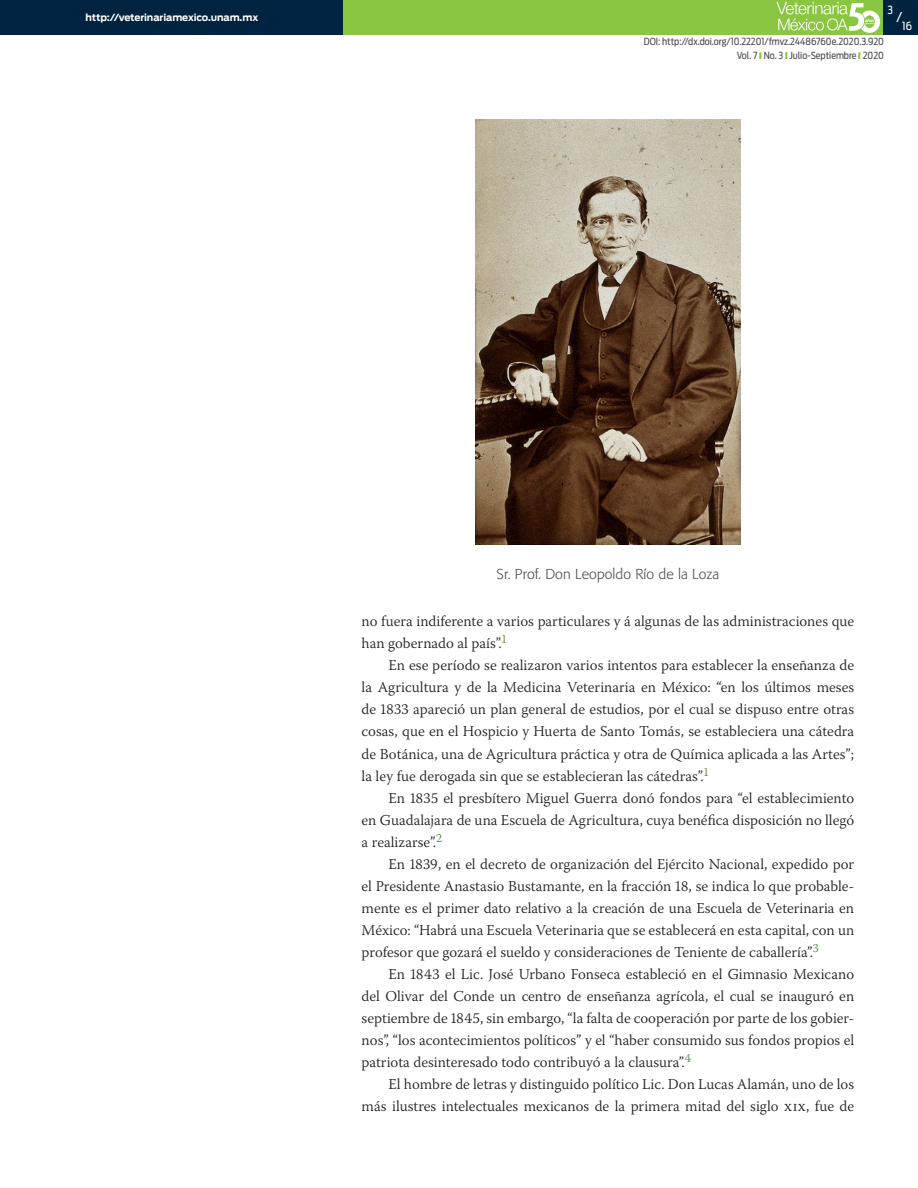
<style>
.page{position:relative;width:918px;height:1188px;background:#fff}
.page>*{position:absolute;margin:0;border:0;box-sizing:border-box;transform-origin:0 0}
._04_texto_2a{font:300 15px/22px "Warnock Pro";color:#231f20;text-align:justify}
._07_figura_pie_2a{font:300 14.25px "Formata";letter-spacing:.005em;color:#4b4c4d}
.t1{font:13.5px "Antenna Cond";color:#fff}
.t2{font:11.25px "Antenna Cond";color:#fff}
.t3{font:9.75px/13.8px "Antenna Cond";color:#4b4c4d;text-align:right}
.t4{font:700 9.75px "Antenna";letter-spacing:-.01em;color:#fff}
.t5{font:700 2.4px "Nexus Sans Pro";color:#fff}
</style>
<div class="page">
<div style="left:275px;top:0;width:612px;height:34px;background:#8bc642"></div>
<div style="left:0;top:0;width:344px;height:34px;background:#002340"></div>
<div style="left:884px;top:0;width:34px;height:34px;background:#002340"></div>
<svg style="left:776px;top:2px;width:104px;height:31px"></svg>
<img style="left:475px;top:119px;width:265px;height:425px">
<p class="t4" style="left:85px;top:12px;width:174px">http://veterinariamexico.unam.mx</p>
<p class="t5" style="left:865px;top:21px;width:11px">1970-2020</p>
<p class="t2" style="left:888px;top:3px;width:7px">3</p>
<p class="t1" style="left:897px;top:9px;width:7px">/</p>
<p class="t2" style="left:902px;top:19px;width:11px">16</p>
<p class="t3" style="left:644px;top:35px;width:242px">DOI: http://dx.doi.org/10.22201/fmvz.24486760e.2020.3.920<br>Vol. 7 No. 3 Julio-Septiembre 2020</p>
<p class="_07_figura_pie_2a" style="left:497px;top:566px;width:224px">Sr. Prof. Don Leopoldo Río de la Loza</p>
<p class="_04_texto_2a" style="left:362px;top:610px;width:494px">no fuera indiferente a varios particulares y á algunas de las administraciones que han gobernado al país”.<sup>1</sup></p>
<p class="_04_texto_2a" style="left:362px;top:654px;width:494px;text-indent:27px">En ese período se realizaron varios intentos para establecer la enseñanza de la Agricultura y de la Medicina Veterinaria en México: “en los últimos meses de 1833 apareció un plan general de estudios, por el cual se dispuso entre otras cosas, que en el Hospicio y Huerta de Santo Tomás, se estableciera una cátedra de Botánica, una de Agricultura práctica y otra de Química aplicada a las Artes”; la ley fue derogada sin que se establecieran las cátedras”.<sup>1</sup></p>
<p class="_04_texto_2a" style="left:362px;top:786px;width:494px;text-indent:27px">En 1835 el presbítero Miguel Guerra donó fondos para “el establecimiento en Guadalajara de una Escuela de Agricultura, cuya benéfica disposición no llegó a realizarse”.<sup>2</sup></p>
<p class="_04_texto_2a" style="left:362px;top:853px;width:494px;text-indent:27px">En 1839, en el decreto de organización del Ejército Nacional, expedido por el Presidente Anastasio Bustamante, en la fracción 18, se indica lo que probable&shy;mente es el primer dato relativo a la creación de una Escuela de Veterinaria en México: “Habrá una Escuela Veterinaria que se establecerá en esta capital, con un profesor que gozará el sueldo y consideraciones de Teniente de caballería”.<sup>3</sup></p>
<p class="_04_texto_2a" style="left:362px;top:963px;width:494px;text-indent:27px">En 1843 el Lic. José Urbano Fonseca estableció en el Gimnasio Mexicano del Olivar del Conde un centro de enseñanza agrícola, el cual se inauguró en septiembre de 1845, sin embargo, “la falta de cooperación por parte de los gobier&shy;nos”, “los acontecimientos políticos” y el “haber consumido sus fondos propios el patriota desinteresado todo contribuyó a la clausura”.<sup>4</sup></p>
<p class="_04_texto_2a" style="left:362px;top:1073px;width:494px;text-align:right">El hombre de letras y distinguido político Lic. Don Lucas Alamán, uno de los más ilustres intelectuales mexicanos de la primera mitad del siglo xix, fue de</p>
</div>
